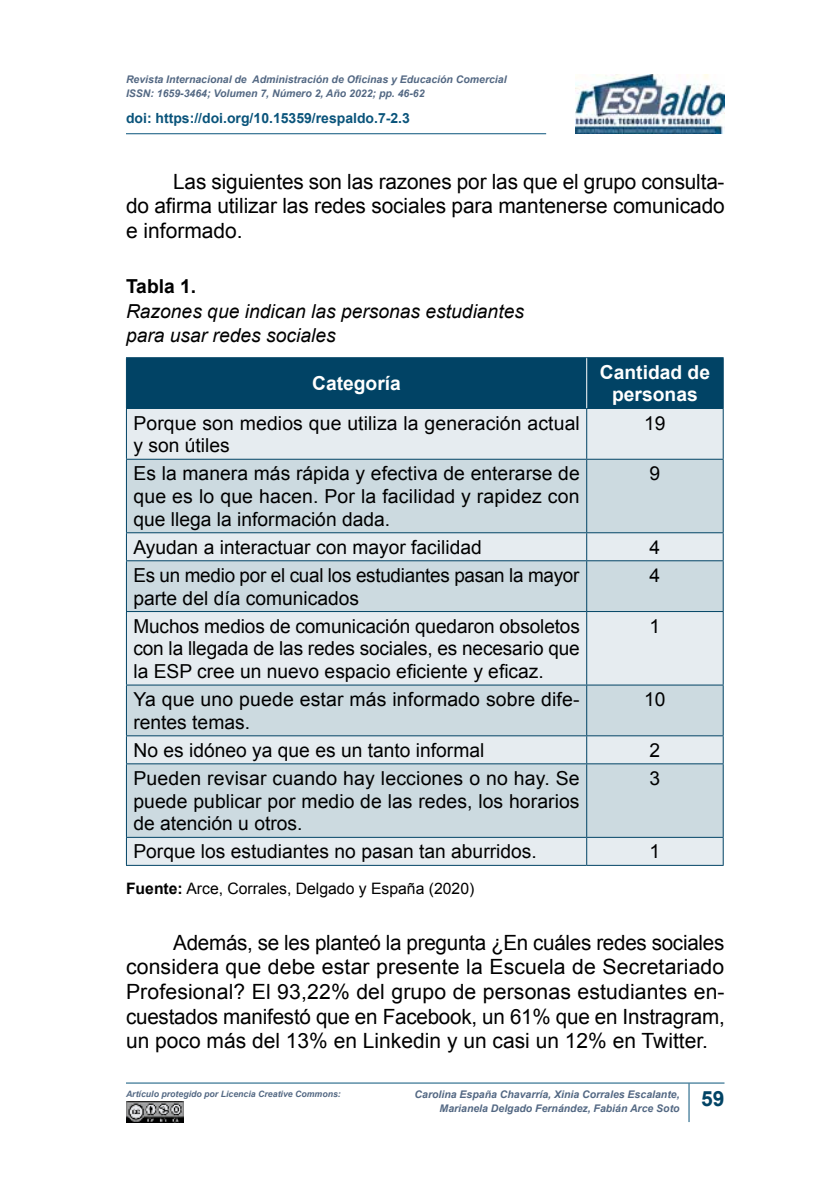
<style>
.page{position:relative;width:819px;height:1197px;background:#fff}
.page>*{position:absolute;margin:0;border:0;box-sizing:border-box;transform-origin:0 0}
.t1{font:21px/24.5px "Arial";letter-spacing:-.005em;color:#000;text-align:justify}
.t2{font:700 21px "Arial";color:#014365}
.t3{font:19.25px/22.8px "Arial";color:#000}
.t4{font:italic 19.25px/24.5px "Arial";color:#000}
.t5{font:700 19.25px/22.8px "Arial";color:#fff;text-align:center}
.t6{font:700 19.25px "Arial";color:#000}
.t7{font:15.75px "Arial";color:#000}
.t8{font:700 14px "Arial";color:#0a547b}
.t9{font:italic 700 10.5px/14px "Arial";color:#536883}
.t10{font:italic 700 8.75px "Arial";color:#536883}
.s1{font-weight:700}
</style>
<div class="page">
<hr style="left:126px;top:133px;width:420px;height:1px;background:#0a547b">
<img style="left:126px;top:1102px;width:57px;height:20px">
<img style="left:576px;top:74px;width:148px;height:60px">
<hr style="left:126px;top:1083px;width:598px;height:1px;background:#0a547b">
<hr style="left:689px;top:1083px;width:1px;height:39px;background:#0a547b">
<div style="left:127px;top:358px;width:596px;height:50px;background:#014365"></div>
<div style="left:127px;top:409px;width:596px;height:456px;background:#e6ecf0"></div>
<svg style="left:127px;top:460px;width:596px;height:377px;background:#d3dfe4"></svg>
<hr style="left:126px;top:357px;width:461px;height:1px;background:#014365">
<hr style="left:126px;top:358px;width:1px;height:50px;background:#014365">
<hr style="left:587px;top:357px;width:137px;height:1px;background:#014365">
<hr style="left:723px;top:358px;width:1px;height:50px;background:#014365">
<hr style="left:126px;top:408px;width:461px;height:1px;background:#014365">
<hr style="left:126px;top:409px;width:1px;height:50px;background:#014365">
<hr style="left:587px;top:408px;width:137px;height:1px;background:#014365">
<hr style="left:586px;top:409px;width:1px;height:50px;background:#014365">
<hr style="left:723px;top:409px;width:1px;height:50px;background:#014365">
<hr style="left:126px;top:459px;width:461px;height:1px;background:#014365">
<hr style="left:126px;top:460px;width:1px;height:72px;background:#014365">
<hr style="left:587px;top:459px;width:137px;height:1px;background:#014365">
<hr style="left:586px;top:460px;width:1px;height:72px;background:#014365">
<hr style="left:723px;top:460px;width:1px;height:72px;background:#014365">
<hr style="left:126px;top:532px;width:461px;height:1px;background:#014365">
<svg style="left:126px;top:533px;width:1px;height:27px"></svg>
<hr style="left:587px;top:532px;width:137px;height:1px;background:#014365">
<svg style="left:586px;top:533px;width:1px;height:27px"></svg>
<svg style="left:723px;top:533px;width:1px;height:27px"></svg>
<hr style="left:126px;top:560px;width:461px;height:1px;background:#014365">
<hr style="left:126px;top:561px;width:1px;height:50px;background:#014365">
<hr style="left:587px;top:560px;width:137px;height:1px;background:#014365">
<hr style="left:586px;top:561px;width:1px;height:50px;background:#014365">
<hr style="left:723px;top:561px;width:1px;height:50px;background:#014365">
<hr style="left:126px;top:611px;width:461px;height:1px;background:#014365">
<hr style="left:126px;top:612px;width:1px;height:73px;background:#014365">
<hr style="left:587px;top:611px;width:137px;height:1px;background:#014365">
<hr style="left:586px;top:612px;width:1px;height:73px;background:#014365">
<hr style="left:723px;top:612px;width:1px;height:73px;background:#014365">
<hr style="left:126px;top:685px;width:461px;height:1px;background:#014365">
<hr style="left:126px;top:686px;width:1px;height:49px;background:#014365">
<hr style="left:587px;top:685px;width:137px;height:1px;background:#014365">
<hr style="left:586px;top:686px;width:1px;height:49px;background:#014365">
<hr style="left:723px;top:686px;width:1px;height:49px;background:#014365">
<hr style="left:126px;top:735px;width:461px;height:1px;background:#014365">
<svg style="left:126px;top:736px;width:1px;height:27px"></svg>
<hr style="left:587px;top:735px;width:137px;height:1px;background:#014365">
<svg style="left:586px;top:736px;width:1px;height:27px"></svg>
<svg style="left:723px;top:736px;width:1px;height:27px"></svg>
<hr style="left:126px;top:763px;width:461px;height:1px;background:#014365">
<hr style="left:126px;top:764px;width:1px;height:73px;background:#014365">
<hr style="left:587px;top:763px;width:137px;height:1px;background:#014365">
<hr style="left:586px;top:764px;width:1px;height:73px;background:#014365">
<hr style="left:723px;top:764px;width:1px;height:73px;background:#014365">
<hr style="left:126px;top:837px;width:461px;height:1px;background:#014365">
<svg style="left:126px;top:838px;width:1px;height:27px"></svg>
<hr style="left:587px;top:837px;width:137px;height:1px;background:#014365">
<svg style="left:586px;top:838px;width:1px;height:27px"></svg>
<svg style="left:723px;top:838px;width:1px;height:27px"></svg>
<hr style="left:126px;top:865px;width:461px;height:1px;background:#014365">
<hr style="left:587px;top:865px;width:137px;height:1px;background:#014365">
<hr style="left:586px;top:358px;width:1px;height:50px;background:#fff">
<p class="t9" style="left:126px;top:72px;width:382px">Revista Internacional de Administración de Oficinas y Educación Comercial<br>ISSN: 1659-3464; Volumen 7, Número 2, Año 2022; pp. 46-62</p>
<p class="t8" style="left:126px;top:109px;width:285px">doi: https://doi.org/10.15359/respaldo.7-2.3</p>
<p class="t1" style="left:126px;top:170px;width:600px;text-indent:47px">Las siguientes son las razones por las que el grupo consulta&shy;do afirma utilizar las redes sociales para mantenerse comunicado e informado.</p>
<p class="t6" style="left:126px;top:274px;width:72px">Tabla 1.</p>
<p class="t4" style="left:126px;top:299px;width:400px">Razones que indican las personas estudiantes para usar redes sociales</p>
<p class="t5" style="left:312px;top:373px;width:90px">Categoría</p>
<p class="t5" style="left:600px;top:361px;width:112px">Cantidad de personas</p>
<p class="t3" style="left:133px;top:412px;width:448px">Porque son medios que utiliza la generación actual y son útiles</p>
<p class="t3" style="left:644px;top:412px;width:23px">19</p>
<p class="t3" style="left:133px;top:462px;width:448px;text-align:justify">Es la manera más rápida y efectiva de enterarse de que es lo que hacen. Por la facilidad y rapidez con que llega la información dada.</p>
<p class="t3" style="left:650px;top:462px;width:12px">9</p>
<p class="t3" style="left:133px;top:536px;width:350px">Ayudan a interactuar con mayor facilidad</p>
<p class="t3" style="left:650px;top:536px;width:12px">4</p>
<p class="t3" style="left:133px;top:564px;width:448px">Es un medio por el cual los estudiantes pasan la mayor parte del día comunicados</p>
<p class="t3" style="left:650px;top:564px;width:12px">4</p>
<p class="t3" style="left:133px;top:615px;width:448px;text-align:justify">Muchos medios de comunicación quedaron obsoletos con la llegada de las redes sociales, es necesario que la ESP cree un nuevo espacio eficiente y eficaz.</p>
<p class="t3" style="left:650px;top:615px;width:12px">1</p>
<p class="t3" style="left:133px;top:688px;width:448px">Ya que uno puede estar más informado sobre dife&shy;rentes temas.</p>
<p class="t3" style="left:644px;top:688px;width:23px">10</p>
<p class="t3" style="left:133px;top:739px;width:352px">No es idóneo ya que es un tanto informal</p>
<p class="t3" style="left:650px;top:739px;width:12px">2</p>
<p class="t3" style="left:133px;top:767px;width:448px;text-align:justify">Pueden revisar cuando hay lecciones o no hay. Se puede publicar por medio de las redes, los horarios de atención u otros.</p>
<p class="t3" style="left:650px;top:767px;width:12px">3</p>
<p class="t3" style="left:133px;top:840px;width:405px">Porque los estudiantes no pasan tan aburridos.</p>
<p class="t3" style="left:650px;top:840px;width:12px">1</p>
<p class="t7" style="left:126px;top:878px;width:350px"><span class="s1">Fuente:</span> Arce, Corrales, Delgado y España (2020)</p>
<p class="t1" style="left:126px;top:931px;width:600px;text-indent:47px">Además, se les planteó la pregunta ¿En cuáles redes sociales considera que debe estar presente la Escuela de Secretariado Profesional? El 93,22% del grupo de personas estudiantes en&shy;cuestados manifestó que en Facebook, un 61% que en Instragram, un poco más del 13% en Linkedin y un casi un 12% en Twitter.</p>
<p class="t10" style="left:126px;top:1088px;width:216px">Artículo protegido por Licencia Creative Commons:</p>
<p class="t9" style="left:415px;top:1088px;width:266px;text-align:right">Carolina España Chavarría, Xinia Corrales Escalante,<br>Marianela Delgado Fernández, Fabián Arce Soto</p>
<p class="t2" style="left:701px;top:1085px;width:25px">59</p>
</div>
